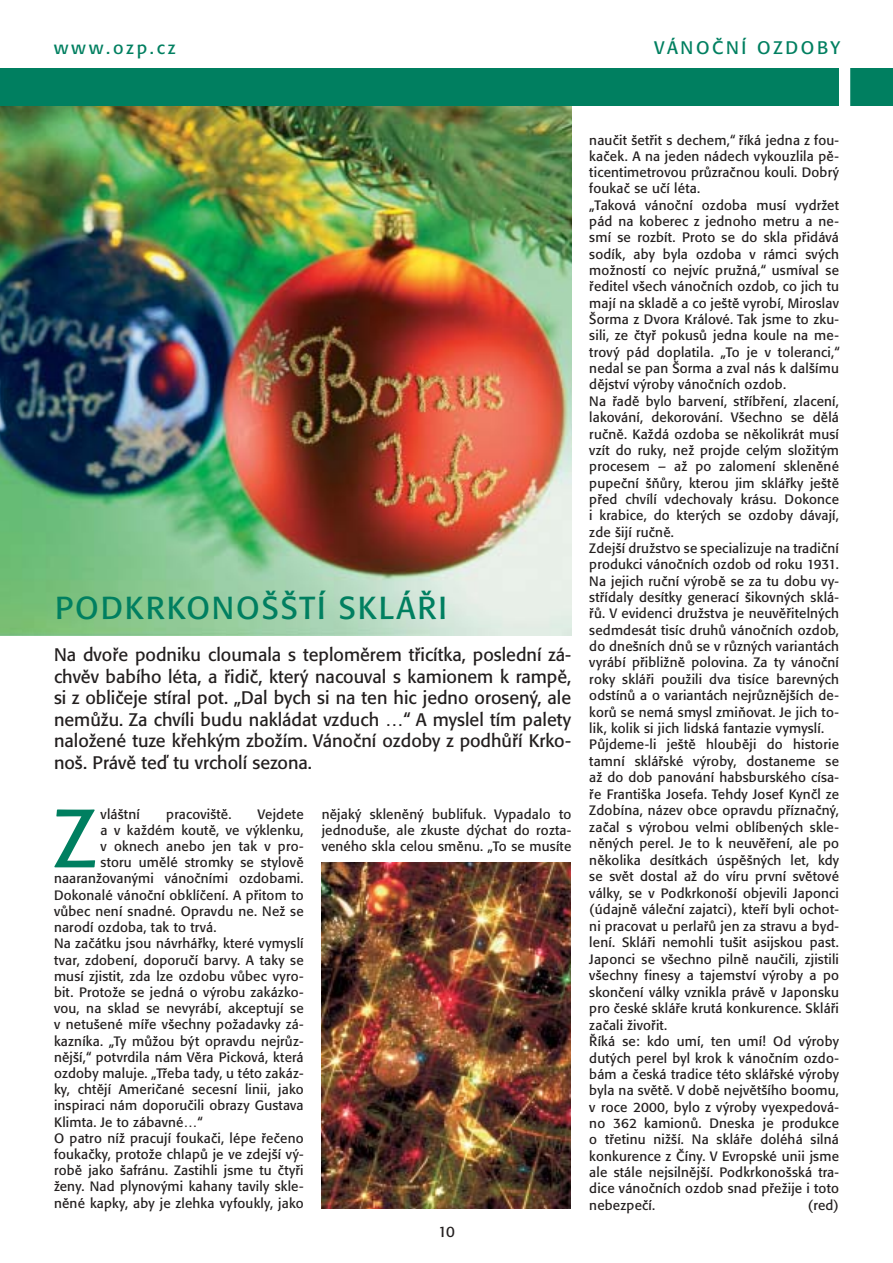
<style>
.page{position:relative;width:893px;height:1263px;background:#fff}
.page>*{position:absolute;margin:0;border:0;box-sizing:border-box;transform-origin:0 0}
.t1{font:81.6px "Formata CE";color:#007f60}
.t2{font:31.5px "Formata CE";letter-spacing:.06em;color:#007f60}
.t3{font:18px/21.6px "Formata CE";color:#231f1f;text-align:justify}
.t4{font:18px "Formata CE";letter-spacing:.15em;color:#007f60}
.t5{font:15px "Formata CE";color:#231f1f}
.t6{font:13.5px/16.4px "Formata CE";letter-spacing:.015em;color:#231f1f;text-align:justify}
</style>
<div class="page">
<img style="left:0;top:105px;width:571px;height:530px">
<div style="left:0;top:68px;width:893px;height:37px;background:#007f60"></div>
<div style="left:839px;top:0;width:11px;height:132px;background:#fff"></div>
<img style="left:322px;top:862px;width:249px;height:347px">
<h3 class="t4" style="left:54px;top:40px;width:123px">www.ozp.cz</h3>
<h3 class="t4" style="left:654px;top:40px;width:188px">VÁNOČNÍ OZDOBY</h3>
<h2 class="t2" style="left:55px;top:594px;width:393px">PODKRKONOŠŠTÍ SKLÁŘI</h2>
<p class="t3" style="left:54px;top:645px;width:519px">Na dvoře podniku cloumala s teploměrem třicítka, poslední zá&shy;chvěv babího léta, a řidič, který nacouval s kamionem k rampě, si z obličeje stíral pot. „Dal bych si na ten hic jedno orosený, ale nemůžu. Za chvíli budu nakládat vzduch …“ A myslel tím palety naložené tuze křehkým zbožím. Vánoční ozdoby z podhůří Krko&shy;noš. Právě teď tu vrcholí sezona.</p>
<h1 class="t1" style="left:54px;top:804px;width:44px">Z</h1>
<p class="t6" style="left:101px;top:807px;width:41px">vláštní</p>
<p class="t6" style="left:166px;top:807px;width:67px">pracoviště.</p>
<p class="t6" style="left:258px;top:807px;width:48px">Vejdete</p>
<p class="t6" style="left:101px;top:823px;width:205px">a v každém koutě, ve výklenku,</p>
<p class="t6" style="left:101px;top:839px;width:205px">v oknech anebo jen tak v pro-</p>
<p class="t6" style="left:101px;top:855px;width:205px">storu umělé stromky se stylově</p>
<p class="t6" style="left:54px;top:872px;width:251px">naaranžovanými vánočními ozdobami.</p>
<p class="t6" style="left:54px;top:888px;width:251px">Dokonalé vánoční obklíčení. A přitom to</p>
<p class="t6" style="left:54px;top:904px;width:251px">vůbec není snadné. Opravdu ne. Než se</p>
<p class="t6" style="left:54px;top:920px;width:164px">narodí ozdoba, tak to trvá.</p>
<p class="t6" style="left:54px;top:936px;width:251px">Na začátku jsou návrhářky, které vymyslí</p>
<p class="t6" style="left:54px;top:953px;width:251px">tvar, zdobení, doporučí barvy. A taky se</p>
<p class="t6" style="left:54px;top:969px;width:251px">musí zjistit, zda lze ozdobu vůbec vyro-</p>
<p class="t6" style="left:54px;top:985px;width:251px">bit. Protože se jedná o výrobu zakázko-</p>
<p class="t6" style="left:54px;top:1001px;width:251px">vou, na sklad se nevyrábí, akceptují se</p>
<p class="t6" style="left:54px;top:1017px;width:251px">v netušené míře všechny požadavky zá-</p>
<p class="t6" style="left:54px;top:1034px;width:251px">kazníka. „Ty můžou být opravdu nejrůz-</p>
<p class="t6" style="left:54px;top:1050px;width:251px">nější,“ potvrdila nám Věra Picková, která</p>
<p class="t6" style="left:54px;top:1066px;width:251px">ozdoby maluje. „Třeba tady, u této zakáz-</p>
<p class="t6" style="left:54px;top:1082px;width:251px">ky, chtějí Američané secesní linii, jako</p>
<p class="t6" style="left:54px;top:1098px;width:251px">inspiraci nám doporučili obrazy Gustava</p>
<p class="t6" style="left:54px;top:1115px;width:150px">Klimta. Je to zábavné…“</p>
<p class="t6" style="left:54px;top:1131px;width:251px">O patro níž pracují foukači, lépe řečeno</p>
<p class="t6" style="left:54px;top:1147px;width:251px">foukačky, protože chlapů je ve zdejší vý-</p>
<p class="t6" style="left:54px;top:1163px;width:251px">robě jako šafránu. Zastihli jsme tu čtyři</p>
<p class="t6" style="left:54px;top:1179px;width:251px">ženy. Nad plynovými kahany tavily skle-</p>
<p class="t6" style="left:54px;top:1196px;width:251px">něné kapky, aby je zlehka vyfoukly, jako</p>
<p class="t6" style="left:322px;top:807px;width:251px">nějaký skleněný bublifuk. Vypadalo to jednoduše, ale zkuste dýchat do rozta&shy;veného skla celou směnu. „To se musíte</p>
<p class="t5" style="left:438px;top:1225px;width:18px">10</p>
<p class="t6" style="left:589px;top:133px;width:252px;text-align:left">naučit šetřit s dechem,“ říká jedna z fou&shy;kaček. A na jeden nádech vykouzlila pě&shy;ticentimetrovou průzračnou kouli. Dobrý foukač se učí léta.<br>„Taková vánoční ozdoba musí vydržet pád na koberec z jednoho metru a ne&shy;smí se rozbít. Proto se do skla přidává sodík, aby byla ozdoba v rámci svých možností co nejvíc pružná,“ usmíval se ředitel všech vánočních ozdob, co jich tu mají na skladě a co ještě vyrobí, Miroslav Šorma z Dvora Králové. Tak jsme to zku&shy;sili, ze čtyř pokusů jedna koule na me&shy;trový pád doplatila. „To je v toleranci,“ nedal se pan Šorma a zval nás k dalšímu dějství výroby vánočních ozdob.<br>Na řadě bylo barvení, stříbření, zlacení, lakování, dekorování. Všechno se dělá ručně. Každá ozdoba se několikrát musí vzít do ruky, než projde celým složitým procesem – až po zalomení skleněné pupeční šňůry, kterou jim sklářky ještě před chvílí vdechovaly krásu. Dokonce i krabice, do kterých se ozdoby dávají, zde šijí ručně.<br>Zdejší družstvo se specializuje na tradiční produkci vánočních ozdob od roku 1931.<br>Na jejich ruční výrobě se za tu dobu vy&shy;střídaly desítky generací šikovných sklá&shy;řů. V evidenci družstva je neuvěřitelných sedmdesát tisíc druhů vánočních ozdob, do dnešních dnů se v různých variantách vyrábí přibližně polovina. Za ty vánoční roky skláři použili dva tisíce barevných odstínů a o variantách nejrůznějších de&shy;korů se nemá smysl zmiňovat. Je jich to&shy;lik, kolik si jich lidská fantazie vymyslí.<br>Půjdeme-li ještě hlouběji do historie tamní sklářské výroby, dostaneme se až do dob panování habsburského císa&shy;ře Františka Josefa. Tehdy Josef Kynčl ze Zdobína, název obce opravdu příznačný, začal s výrobou velmi oblíbených skle&shy;něných perel. Je to k neuvěření, ale po několika desítkách úspěšných let, kdy se svět dostal až do víru první světové války, se v Podkrkonoší objevili Japonci (údajně váleční zajatci), kteří byli ochot&shy;ni pracovat u perlařů jen za stravu a byd&shy;lení. Skláři nemohli tušit asijskou past.<br>Japonci se všechno pilně naučili, zjistili všechny finesy a tajemství výroby a po skončení války vznikla právě v Japonsku pro české skláře krutá konkurence. Skláři začali živořit.<br>Říká se: kdo umí, ten umí! Od výroby dutých perel byl krok k vánočním ozdo&shy;bám a česká tradice této sklářské výroby byla na světě. V době největšího boomu, v roce 2000, bylo z výroby vyexpedová&shy;no 362 kamionů. Dneska je produkce o třetinu nižší. Na skláře doléhá silná konkurence z Číny. V Evropské unii jsme ale stále nejsilnější. Podkrkonošská tra&shy;dice vánočních ozdob snad přežije i toto nebezpečí.</p>
<p class="t6" style="left:808px;top:1198px;width:33px">(red)</p>
</div>
